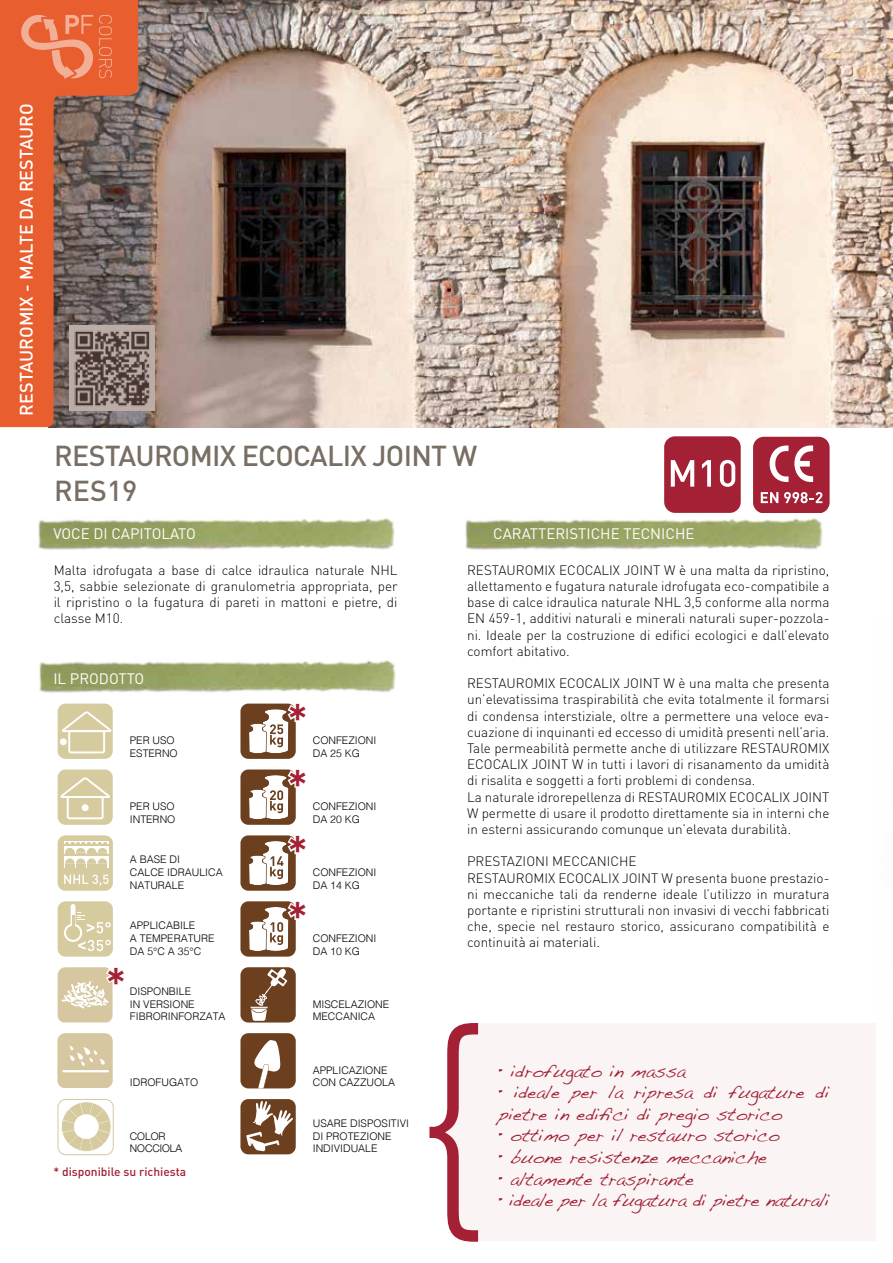
<style>
.page{position:relative;width:893px;height:1263px;background:#fff}
.page>*{position:absolute;margin:0;border:0;box-sizing:border-box;transform-origin:0 0}
.t1{font:500 43.5px "DIN";color:#a42035}
.t2{font:500 28.5px/34.2px "DIN";letter-spacing:-.025em;color:#786e63}
.t3{font:18px/21.6px "Handwriting Dakota";color:#a42035}
.t4{font:18px "Handwriting Dakota";letter-spacing:-.02em;color:#a42035}
.t5{font:500 18px "DIN";color:#fff}
.t6{font:15px "DIN";color:#fff}
.t7{font:300 13.5px/16.2px "DIN";color:#000;text-align:justify}
.t8{font:500 12px "DIN";color:#a42035}
.t9{font:300 10.5px/12.6px "Helvetica";color:#000}
.t10{font:300 10.5px/12.6px "Helvetica Neue";color:#000}
</style>
<div class="page">
<img style="left:465px;top:518px;width:358px;height:32px">
<img style="left:39px;top:660px;width:357px;height:33px">
<img style="left:38px;top:518px;width:357px;height:32px">
<div style="left:478px;top:1023px;width:398px;height:218px;background:#faf4f5"></div>
<svg style="left:429px;top:1023px;width:49px;height:219px"></svg>
<img style="left:138px;top:0;width:755px;height:427px">
<div style="left:753px;top:437px;width:76px;height:76px;background:#a42035;border-radius:11px"></div>
<svg style="left:769px;top:445px;width:44px;height:37px"></svg>
<svg style="left:761px;top:492px;width:17px;height:11px"></svg>
<svg style="left:784px;top:492px;width:38px;height:11px"></svg>
<div style="left:664px;top:436px;width:77px;height:77px;background:#a42035;border-radius:11px"></div>
<svg style="left:671px;top:460px;width:23px;height:27px"></svg>
<svg style="left:702px;top:460px;width:9px;height:27px"></svg>
<svg style="left:720px;top:460px;width:15px;height:27px"></svg>
<svg style="left:0;top:0;width:138px;height:427px;background:#ae6045"></svg>
<img style="left:70px;top:325px;width:85px;height:85px">
<svg style="left:20px;top:13px;width:92px;height:66px;background:#eb754d"></svg>
<div style="left:58px;top:704px;width:55px;height:55px;background:#d6ca9f;border-radius:8px"></div>
<svg style="left:62px;top:711px;width:50px;height:42px"></svg>
<div style="left:60px;top:738px;width:7px;height:7px;background:#fff;border-radius:50%"></div>
<div style="left:240px;top:704px;width:56px;height:55px;background:#6c401f;border-radius:8px"></div>
<div style="left:58px;top:769px;width:55px;height:56px;background:#d6ca9f;border-radius:8px"></div>
<svg style="left:60px;top:777px;width:50px;height:42px"></svg>
<div style="left:82px;top:804px;width:7px;height:7px;background:#fff;border-radius:50%"></div>
<div style="left:240px;top:769px;width:56px;height:56px;background:#6c401f;border-radius:8px"></div>
<div style="left:58px;top:835px;width:55px;height:56px;background:#d6ca9f;border-radius:8px"></div>
<div style="left:64px;top:841px;width:44px;height:26px;background:#fff"></div>
<hr style="left:64px;top:844px;width:44px;height:2px;background:#d6ca9f">
<hr style="left:64px;top:855px;width:44px;height:1px;background:#d6ca9f">
<svg style="left:65px;top:842px;width:42px;height:26px"></svg>
<svg style="left:64px;top:874px;width:45px;height:12px"></svg>
<div style="left:240px;top:835px;width:56px;height:56px;background:#6c401f;border-radius:8px"></div>
<div style="left:58px;top:901px;width:55px;height:56px;background:#d6ca9f;border-radius:8px"></div>
<svg style="left:64px;top:924px;width:18px;height:18px"></svg>
<svg style="left:71px;top:904px;width:4px;height:31px"></svg>
<div style="left:66px;top:926px;width:14px;height:14px;background:#d6ca9f;border-radius:50%"></div>
<hr style="left:72px;top:916px;width:2px;height:21px;background:#d6ca9f">
<svg style="left:78px;top:940px;width:33px;height:11px"></svg>
<svg style="left:77px;top:912px;width:34px;height:21px"></svg>
<div style="left:240px;top:901px;width:56px;height:56px;background:#6c401f;border-radius:8px"></div>
<div style="left:240px;top:967px;width:56px;height:55px;background:#6c401f;border-radius:8px"></div>
<svg style="left:250px;top:968px;width:37px;height:53px"></svg>
<svg style="left:58px;top:1033px;width:55px;height:54px;background:#d9cca9"></svg>
<div style="left:240px;top:1033px;width:56px;height:55px;background:#6c401f;border-radius:8px"></div>
<svg style="left:254px;top:1040px;width:27px;height:48px"></svg>
<div style="left:58px;top:1099px;width:56px;height:56px;border:1px solid #d6ca9f;border-radius:8px"></div>
<svg style="left:61px;top:1101px;width:51px;height:51px"></svg>
<div style="left:240px;top:1099px;width:56px;height:55px;background:#6c401f;border-radius:8px"></div>
<svg style="left:246px;top:1100px;width:47px;height:51px"></svg>
<svg style="left:58px;top:967px;width:55px;height:56px;background:#ded3b4"></svg>
<svg style="left:248px;top:835px;width:48px;height:51px"></svg>
<svg style="left:248px;top:769px;width:48px;height:51px"></svg>
<svg style="left:248px;top:901px;width:48px;height:51px"></svg>
<svg style="left:248px;top:703px;width:48px;height:51px"></svg>
<h3 class="t5" style="left:15px;top:415px;width:314px;rotate:-90deg">RESTAUROMIX - MALTE DA RESTAURO</h3>
<h2 class="t2" style="left:54px;top:438px;width:425px">RESTAUROMIX ECOCALIX JOINT W<br>RES19</h2>
<p class="t6" style="left:53px;top:525px;width:144px">VOCE DI CAPITOLATO</p>
<p class="t6" style="left:493px;top:524px;width:203px">CARATTERISTICHE TECNICHE</p>
<p class="t7" style="left:54px;top:562px;width:345px">Malta idrofugata a base di calce idraulica naturale NHL 3,5, sabbie selezionate di granulometria appropriata, per il ripristino o la fugatura di pareti in mattoni e pietre, di classe M10.</p>
<p class="t6" style="left:53px;top:669px;width:93px">IL PRODOTTO</p>
<h1 class="t1" style="left:287px;top:692px;width:23px">*</h1>
<p class="t9" style="left:130px;top:733px;width:49px">PER USO<br>ESTERNO</p>
<p class="t9" style="left:313px;top:733px;width:65px">CONFEZIONI<br>DA 25 KG</p>
<h1 class="t1" style="left:287px;top:757px;width:23px">*</h1>
<p class="t9" style="left:130px;top:799px;width:47px">PER USO<br>INTERNO</p>
<p class="t9" style="left:313px;top:799px;width:65px">CONFEZIONI<br>DA 20 KG</p>
<p class="t9" style="left:130px;top:853px;width:94px">A BASE DI<br>CALCE IDRAULICA<br>NATURALE</p>
<h1 class="t1" style="left:287px;top:824px;width:23px">*</h1>
<p class="t9" style="left:313px;top:865px;width:65px">CONFEZIONI<br>DA 14 KG</p>
<p class="t9" style="left:130px;top:918px;width:86px">APPLICABILE<br>A TEMPERATURE<br>DA 5°C A 35°C</p>
<h1 class="t1" style="left:105px;top:955px;width:23px">*</h1>
<p class="t9" style="left:130px;top:984px;width:97px">DISPONBILE<br>IN VERSIONE<br>FIBRORINFORZATA</p>
<p class="t9" style="left:130px;top:1075px;width:70px">IDROFUGATO</p>
<p class="t10" style="left:130px;top:1129px;width:54px">COLOR<br>NOCCIOLA</p>
<p class="t8" style="left:53px;top:1164px;width:134px">* disponibile su richiesta</p>
<h1 class="t1" style="left:287px;top:890px;width:23px">*</h1>
<p class="t9" style="left:313px;top:931px;width:65px">CONFEZIONI<br>DA 10 KG</p>
<p class="t9" style="left:313px;top:997px;width:78px">MISCELAZIONE<br>MECCANICA</p>
<p class="t9" style="left:313px;top:1063px;width:84px">APPLICAZIONE<br>CON CAZZUOLA</p>
<p class="t9" style="left:313px;top:1116px;width:98px">USARE DISPOSITIVI<br>DI PROTEZIONE<br>INDIVIDUALE</p>
<p class="t7" style="left:467px;top:562px;width:364px">RESTAUROMIX ECOCALIX JOINT W è una malta da ripristino, allettamento e fugatura naturale idrofugata eco-compatibile a base di calce idraulica naturale NHL 3,5 conforme alla norma EN 459-1, additivi naturali e minerali naturali super-pozzola&shy;ni. Ideale per la costruzione di edifici ecologici e dall’elevato comfort abitativo.</p>
<p class="t7" style="left:467px;top:675px;width:364px;text-align:left">RESTAUROMIX ECOCALIX JOINT W è una malta che presenta un’elevatissima traspirabilità che evita totalmente il formarsi di condensa interstiziale, oltre a permettere una veloce eva&shy;cuazione di inquinanti ed eccesso di umidità presenti nell’aria.<br>Tale permeabilità permette anche di utilizzare RESTAUROMIX ECOCALIX JOINT W in tutti i lavori di risanamento da umidità di risalita e soggetti a forti problemi di condensa.<br>La naturale idrorepellenza di RESTAUROMIX ECOCALIX JOINT W permette di usare il prodotto direttamente sia in interni che in esterni assicurando comunque un’elevata durabilità.</p>
<p class="t7" style="left:467px;top:853px;width:364px;text-align:left">PRESTAZIONI MECCANICHE<br>RESTAUROMIX ECOCALIX JOINT W presenta buone prestazio&shy;ni meccaniche tali da renderne ideale l’utilizzo in muratura portante e ripristini strutturali non invasivi di vecchi fabbricati che, specie nel restauro storico, assicurano compatibilità e continuità ai materiali.</p>
<h3 class="t3" style="left:499px;top:1059px;width:188px">• idrofugato in massa</h3>
<h3 class="t3" style="left:499px;top:1081px;width:332px">• ideale per la ripresa di fugature di pietre in edifici di pregio storico</h3>
<h3 class="t3" style="left:499px;top:1124px;width:283px">• ottimo per il restauro storico</h3>
<h3 class="t3" style="left:499px;top:1146px;width:270px">• buone resistenze meccaniche</h3>
<h3 class="t3" style="left:499px;top:1167px;width:197px">• altamente traspirante</h3>
<h3 class="t4" style="left:499px;top:1189px;width:332px">• ideale per la fugatura di pietre naturali</h3>
</div>
